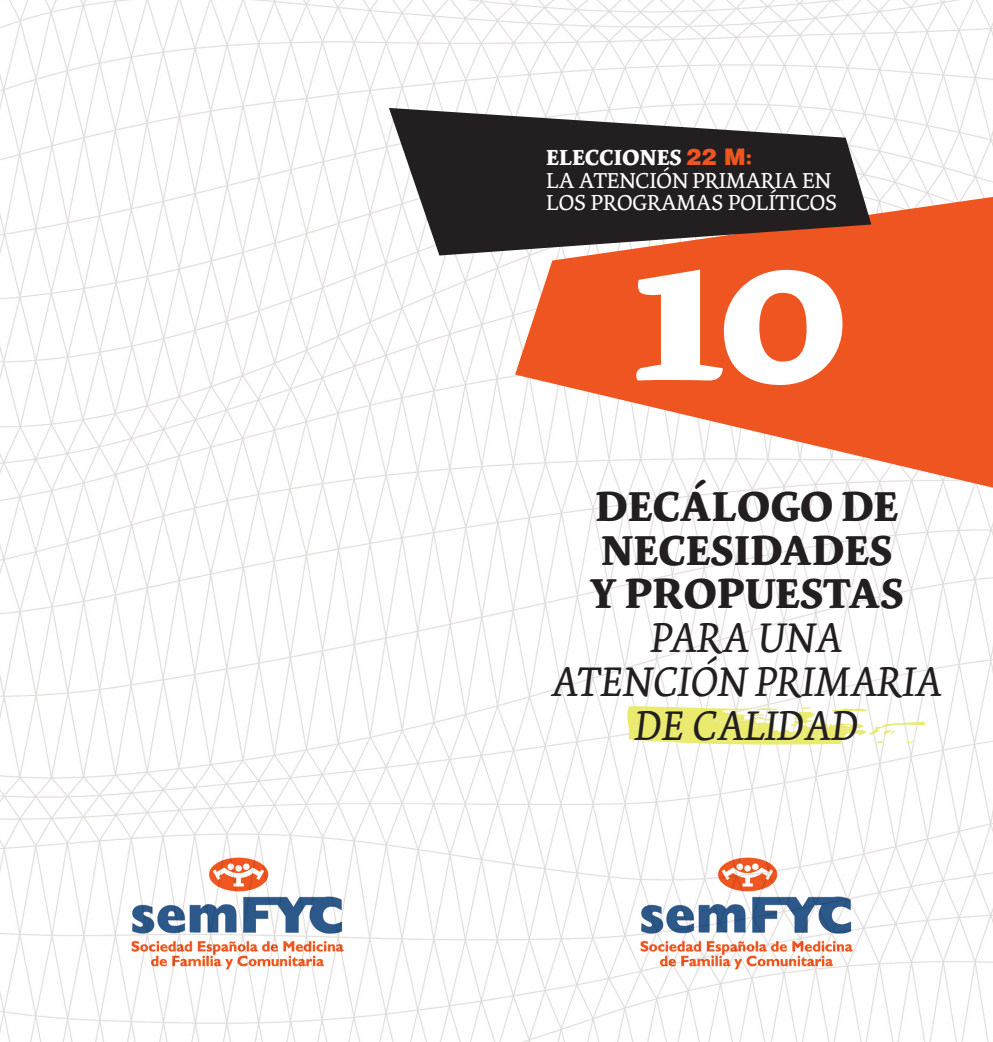
<style>
.page{position:relative;width:993px;height:1042px;background:#fff}
.page>*{position:absolute;margin:0;border:0;box-sizing:border-box;transform-origin:0 0}
.t1{font:700 226.97px "Dolly";color:#fff}
.t2{font:700 43.75px/43.8px "Dolly";color:#231f20}
.t3{font:italic 43.75px/43.8px "Dolly";color:#231f20;text-align:center}
.t4{font:22.93px/22.9px "Dolly";color:#fff}
.t5{font:700 22.93px "Dolly";color:#fff}
.t6{font:900 22.93px "Helvetica";color:#ef5521}
.s1{font-family:"Dolly";font-weight:700}
</style>
<div class="page">
<img style="left:0;top:0;width:992px;height:1042px">
<img style="left:633px;top:854px;width:223px;height:121px">
<img style="left:124px;top:854px;width:223px;height:121px">
<svg style="left:515px;top:197px;width:477px;height:291px;fill:#ef5521"></svg>
<svg style="left:389px;top:108px;width:482px;height:147px;fill:#231f20"></svg>
<svg style="left:623px;top:706px;width:302px;height:39px"></svg>
<p class="t5" style="left:546px;top:143px;width:15px">ELECCIONES</p>
<p class="t6" style="left:685px;top:141px;width:68px">22 M<span class="s1">:</span></p>
<p class="t4" style="left:546px;top:169px;width:292px">LA ATENCIÓN PRIMARIA EN<br>LOS PROGRAMAS POLÍTICOS</p>
<h1 class="t1" style="left:627px;top:165px;width:221px">10</h1>
<h2 class="t2" style="left:589px;top:485px;width:315px">DECÁLOGO DE<br>NECESIDADES<br>Y PROPUESTAS</h2>
<h2 class="t3" style="left:551px;top:616px;width:392px">PARA UNA<br>ATENCIÓN PRIMARIA<br>DE CALIDAD</h2>
</div>
